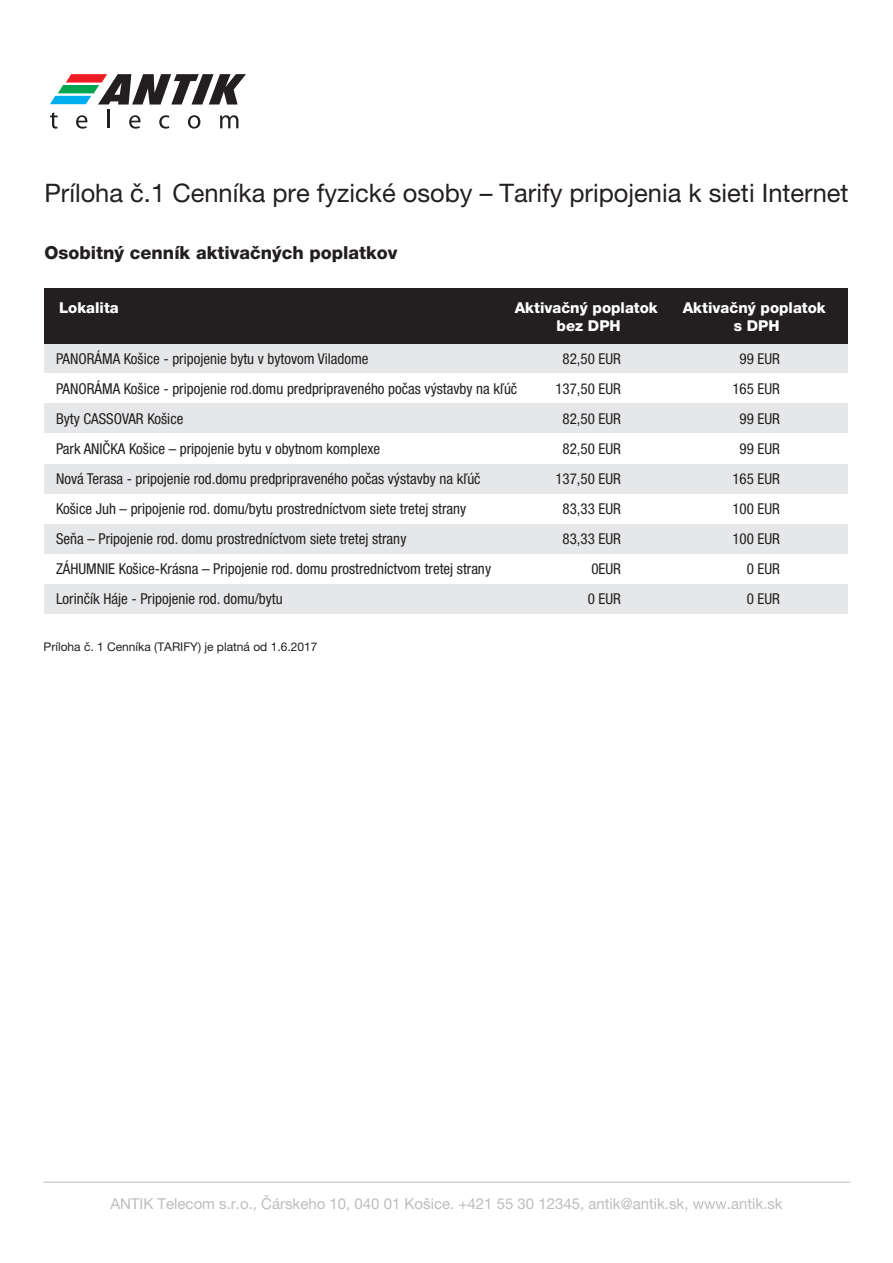
<style>
.page{position:relative;width:893px;height:1263px;background:#fff}
.page>*{position:absolute;margin:0;border:0;box-sizing:border-box;transform-origin:0 0}
.t1{font:25.5px "Helvetica Neue LT Pro";color:#231f20}
.t2{font:800 18px "Helvetica Neue LT Pro";color:#231f20}
.t3{font:condensed 15px/30px "Helvetica Neue LT Pro";color:#231f20;text-align:right}
.t4{font:15px "Helvetica Neue LT Pro";color:#bcbdc0}
.t5{font:800 15px/18px "Helvetica Neue LT Pro";color:#fff;text-align:center}
.t6{font:12px "Helvetica Neue LT Pro";color:#231f20}
</style>
<div class="page">
<div style="left:45px;top:343px;width:803px;height:30px;background:#e6e7e9"></div>
<div style="left:45px;top:403px;width:803px;height:30px;background:#e6e7e9"></div>
<div style="left:45px;top:464px;width:803px;height:30px;background:#e6e7e9"></div>
<div style="left:45px;top:524px;width:803px;height:30px;background:#e6e7e9"></div>
<div style="left:45px;top:584px;width:803px;height:30px;background:#e6e7e9"></div>
<svg style="left:50px;top:74px;width:196px;height:55px"></svg>
<div style="left:45px;top:288px;width:803px;height:56px;background:#231f20"></div>
<hr style="left:44px;top:1182px;width:806px;height:1px;background:#bcbdc0">
<h1 class="t1" style="left:44px;top:178px;width:806px">Príloha č.1 Cenníka pre fyzické osoby – Tarify pripojenia k sieti Internet</h1>
<p class="t2" style="left:45px;top:242px;width:354px">Osobitný cenník aktivačných poplatkov</p>
<p class="t5" style="left:59px;top:299px;width:61px">Lokalita</p>
<p class="t5" style="left:515px;top:299px;width:145px">Aktivačný poplatok bez DPH</p>
<p class="t5" style="left:683px;top:299px;width:145px">Aktivačný poplatok s DPH</p>
<p class="t3" style="left:56px;top:344px;width:463px;text-align:left">PANORÁMA Košice - pripojenie bytu v bytovom Viladome<br>PANORÁMA Košice - pripojenie rod.domu predpripraveného počas výstavby na kľúč Byty CASSOVAR Košice<br>Park ANIČKA Košice – pripojenie bytu v obytnom komplexe<br>Nová Terasa - pripojenie rod.domu predpripraveného počas výstavby na kľúč Košice Juh – pripojenie rod. domu/bytu prostredníctvom siete tretej strany<br>Seňa – Pripojenie rod. domu prostredníctvom siete tretej strany<br>ZÁHUMNIE Košice-Krásna – Pripojenie rod. domu prostredníctvom tretej strany Lorinčík Háje - Pripojenie rod. domu/bytu</p>
<p class="t3" style="left:555px;top:344px;width:67px">82,50 EUR<br>137,50 EUR<br>82,50 EUR<br>82,50 EUR<br>137,50 EUR<br>83,33 EUR<br>83,33 EUR<br>0EUR<br>0 EUR</p>
<p class="t3" style="left:732px;top:344px;width:49px">99 EUR<br>165 EUR<br>99 EUR<br>99 EUR<br>165 EUR<br>100 EUR<br>100 EUR<br>0 EUR<br>0 EUR</p>
<p class="t6" style="left:44px;top:640px;width:275px">Príloha č. 1 Cenníka (TARIFY) je platná od 1.6.2017</p>
<p class="t4" style="left:110px;top:1195px;width:674px">ANTIK Telecom s.r.o., Čárskeho 10, 040 01 Košice. +421 55 30 12345, antik@antik.sk, www.antik.sk</p>
</div>
